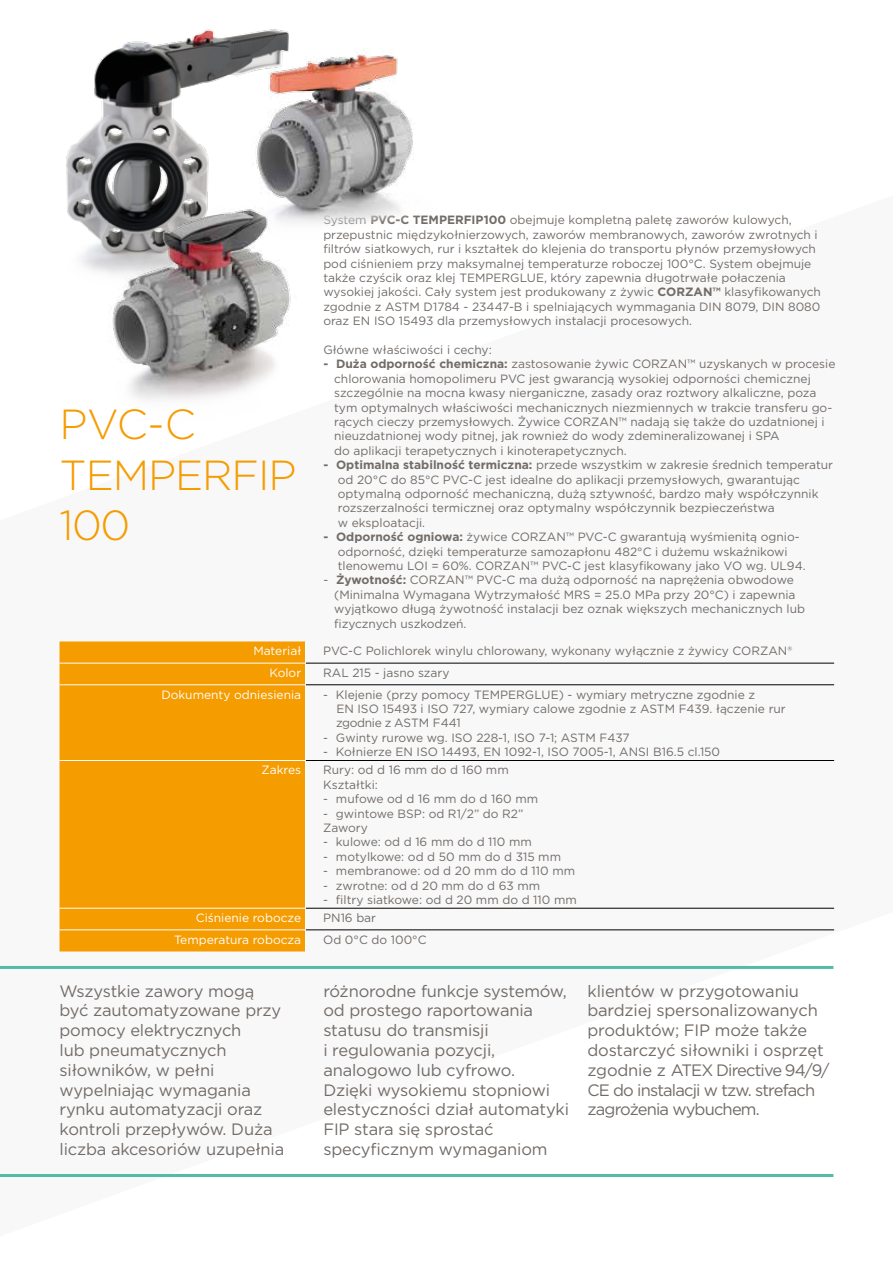
<style>
.page{position:relative;width:893px;height:1263px;background:#fff}
.page>*{position:absolute;margin:0;border:0;box-sizing:border-box;transform-origin:0 0}
.t1{font:300 42px/50.4px "Gotham";letter-spacing:-.025em;color:#f59c00}
.t2{font:16.5px/19.8px "Gotham";letter-spacing:-.01em;color:#726c68}
.t3{font:12px/14.4px "Gotham";color:#726c68}
.t4{font:12px "Gotham";color:#fff}
.s1{font-weight:700}
</style>
<div class="page">
<div style="left:60px;top:641px;width:245px;height:310px;background:#f59c00"></div>
<hr style="left:319px;top:663px;width:515px;height:1px;background:#000">
<hr style="left:319px;top:684px;width:515px;height:1px;background:#000">
<svg style="left:306px;top:760px;width:13px;height:1px"></svg>
<hr style="left:319px;top:760px;width:515px;height:1px;background:#000">
<hr style="left:319px;top:908px;width:515px;height:1px;background:#000">
<hr style="left:319px;top:929px;width:515px;height:1px;background:#000">
<hr style="left:60px;top:663px;width:246px;height:1px;background:#fff">
<svg style="left:305px;top:641px;width:14px;height:44px"></svg>
<hr style="left:60px;top:684px;width:246px;height:1px;background:#fff">
<hr style="left:60px;top:760px;width:246px;height:1px;background:#fff">
<hr style="left:60px;top:908px;width:246px;height:1px;background:#fff">
<hr style="left:60px;top:929px;width:246px;height:1px;background:#fff">
<svg style="left:305px;top:908px;width:14px;height:23px"></svg>
<hr style="left:0;top:966px;width:833px;height:3px;background:#54bbab">
<img style="left:66px;top:29px;width:167px;height:233px">
<img style="left:82px;top:191px;width:209px;height:209px">
<img style="left:233px;top:29px;width:181px;height:225px">
<hr style="left:0;top:1174px;width:833px;height:3px;background:#54bbab">
<h1 class="t1" style="left:60px;top:399px;width:239px">PVC-C<br>TEMPERFIP<br>100</h1>
<p class="t3" style="left:323px;top:213px;width:499px">System <span class="s1">PVC-C TEMPERFIP100</span> obejmuje kompletną paletę zaworów kulowych, przepustnic międzykołnierzowych, zaworów membranowych, zaworów zwrotnych i filtrów siatkowych, rur i kształtek do klejenia do transportu płynów przemysłowych pod ciśnieniem przy maksymalnej temperaturze roboczej 100°C. System obejmuje także czyścik oraz klej TEMPERGLUE, który zapewnia długotrwałe połaczenia wysokiej jakości. Cały system jest produkowany z żywic <span class="s1">CORZAN™</span> klasyfikowanych zgodnie z ASTM D1784 - 23447-B i spelniających wymmagania DIN 8079, DIN 8080 oraz EN ISO 15493 dla przemysłowych instalacji procesowych.</p>
<p class="t3" style="left:323px;top:342px;width:170px">Główne właściwości i cechy:</p>
<p class="t3" style="left:334px;top:357px;width:503px;text-indent:-11px"><span class="s1">- Duża odporność chemiczna:</span> zastosowanie żywic CORZAN™ uzyskanych w procesie chlorowania homopolimeru PVC jest gwarancją wysokiej odporności chemicznej szczególnie na mocna kwasy nierganiczne, zasady oraz roztwory alkaliczne, poza tym optymalnych właściwości mechanicznych niezmiennych w trakcie transferu go&shy;rących cieczy przemysłowych. Żywice CORZAN™ nadają się także do uzdatnionej i nieuzdatnionej wody pitnej, jak rownież do wody zdemineralizowanej i SPA<br>do aplikacji terapetycznych i kinoterapetycznych.</p>
<p class="t3" style="left:338px;top:457px;width:497px;text-indent:-14px"><span class="s1">- Optimalna stabilność termiczna:</span> przede wszystkim w zakresie średnich temperatur od 20°C do 85°C PVC-C jest idealne do aplikacji przemysłowych, gwarantując optymalną odporność mechaniczną, dużą sztywność, bardzo mały współczynnik rozszerzalności termicznej oraz optymalny współczynnik bezpieczeństwa<br>w eksploatacji.</p>
<p class="t3" style="left:338px;top:529px;width:469px;text-indent:-14px"><span class="s1">- Odporność ogniowa:</span> żywice CORZAN™ PVC-C gwarantują wyśmienitą ognio&shy;odporność, dzięki temperaturze samozapłonu 482°C i dużemu wskaźnikowi tlenowemu LOI = 60%. CORZAN™ PVC-C jest klasyfikowany jako VO wg. UL94.</p>
<p class="t3" style="left:334px;top:573px;width:472px;text-indent:-11px">- <span class="s1">Żywotność:</span> CORZAN™ PVC-C ma dużą odporność na naprężenia obwodowe (Minimalna Wymagana Wytrzymałość MRS = 25.0 MPa przy 20°C) i zapewnia wyjątkowo długą żywotność instalacji bez oznak większych mechanicznych lub fizycznych uszkodzeń.</p>
<p class="t4" style="left:253px;top:643px;width:49px">Materiał</p>
<p class="t3" style="left:323px;top:644px;width:471px">PVC-C Polichlorek winylu chlorowany, wykonany wyłącznie z żywicy CORZAN®</p>
<p class="t4" style="left:269px;top:665px;width:33px">Kolor</p>
<p class="t3" style="left:323px;top:665px;width:128px">RAL 215 - jasno szary</p>
<p class="t4" style="left:161px;top:687px;width:141px">Dokumenty odniesienia</p>
<p class="t3" style="left:336px;top:687px;width:451px;text-indent:-13px">- Klejenie (przy pomocy TEMPERGLUE) - wymiary metryczne zgodnie z<br>EN ISO 15493 i ISO 727, wymiary calowe zgodnie z ASTM F439. łączenie rur zgodnie z ASTM F441</p>
<p class="t3" style="left:323px;top:730px;width:308px">- Gwinty rurowe wg. ISO 228-1, ISO 7-1; ASTM F437</p>
<p class="t3" style="left:323px;top:744px;width:399px">- Kołnierze EN ISO 14493, EN 1092-1, ISO 7005-1, ANSI B16.5 cl.150</p>
<p class="t4" style="left:261px;top:762px;width:41px">Zakres</p>
<p class="t3" style="left:323px;top:763px;width:187px">Rury: od d 16 mm do d 160 mm<br>Kształtki:</p>
<p class="t3" style="left:323px;top:791px;width:216px">- mufowe od d 16 mm do d 160 mm</p>
<p class="t3" style="left:323px;top:806px;width:202px">- gwintowe BSP: od R1/2” do R2”<br>Zawory</p>
<p class="t3" style="left:323px;top:835px;width:210px">- kulowe: od d 16 mm do d 110 mm</p>
<p class="t3" style="left:323px;top:849px;width:239px">- motylkowe: od d 50 mm do d 315 mm</p>
<p class="t3" style="left:323px;top:863px;width:253px">- membranowe: od d 20 mm do d 110 mm</p>
<p class="t3" style="left:323px;top:878px;width:219px">- zwrotne: od d 20 mm do d 63 mm</p>
<p class="t3" style="left:323px;top:892px;width:255px">- filtry siatkowe: od d 20 mm do d 110 mm</p>
<p class="t4" style="left:196px;top:910px;width:107px">Ciśnienie robocze</p>
<p class="t3" style="left:323px;top:910px;width:54px">PN16 bar</p>
<p class="t4" style="left:174px;top:932px;width:129px">Temperatura robocza</p>
<p class="t3" style="left:323px;top:932px;width:105px">Od 0°C do 100°C</p>
<h2 class="t2" style="left:60px;top:980px;width:226px">Wszystkie zawory mogą być zautomatyzowane przy pomocy elektrycznych<br>lub pneumatycznych siłowników, w pełni wypelniając wymagania rynku automatyzacji oraz kontroli przepływów. Duża liczba akcesoriów uzupełnia</h2>
<p class="t2" style="left:323px;top:980px;width:247px">różnorodne funkcje systemów, od prostego raportowania statusu do transmisji<br>i regulowania pozycji, analogowo lub cyfrowo.<br>Dzięki wysokiemu stopniowi elestyczności dział automatyki<br>FIP stara się sprostać specyficznym wymaganiom</p>
<h2 class="t2" style="left:587px;top:980px;width:244px">klientów w przygotowaniu bardziej spersonalizowanych produktów; FIP może także dostarczyć siłowniki i osprzęt zgodnie z ATEX Directive 94/9/<br>CE do instalacji w tzw. strefach zagrożenia wybuchem.</h2>
</div>
